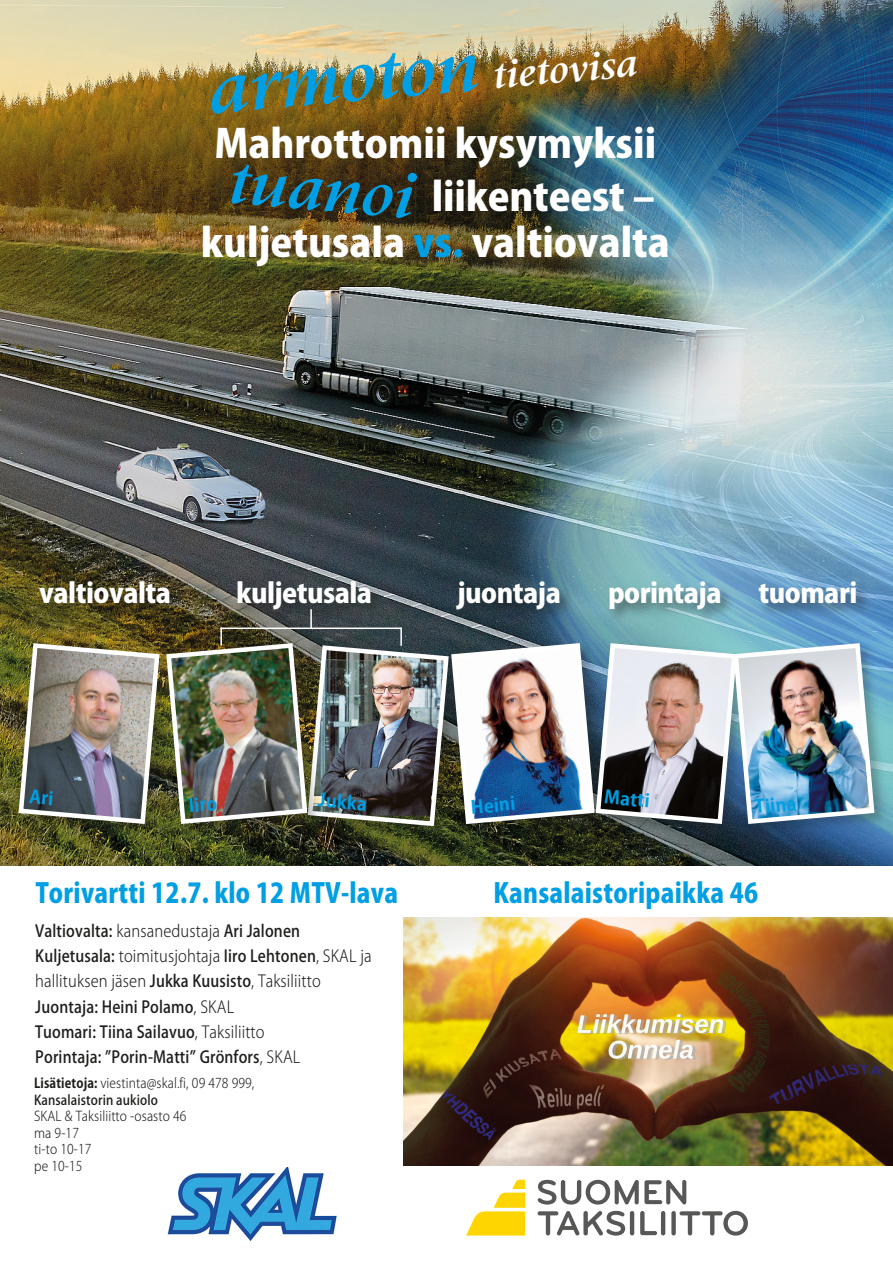
<style>
.page{position:relative;width:893px;height:1263px;background:#fff}
.page>*{position:absolute;margin:0;border:0;box-sizing:border-box;transform-origin:0 0}
.OTSIKKO_Meridien{font:italic 700 63.3px "Meridien LT Std";color:#009fe3}
.Juttuotsikko_Kozuka{font:800 39px "Koz Go Pro";color:#fff}
.OTSIKKO_Meridien-2{font:italic 700 39px "Meridien LT Std";color:#fff}
.LEIPIS_KOZUKA{font:800 27px "Koz Go Pro";letter-spacing:.01em;color:#009fe3;scale:.9 1}
.Juttuotsikko_Kozuka-2{font:800 27px "Koz Go Pro";letter-spacing:-.02em;color:#fff}
.LEIPIS_KOZUKA-2{font:700 18px "Koz Go Pro";color:#009fe3}
.LEIPIS_KOZUKA-3{font:500 16.5px "Koz Go Pro";letter-spacing:.01em;color:#1d1d1b;scale:.9 1}
.LEIPIS_KOZUKA-4{font:300 16.5px "Koz Go Pro";letter-spacing:.01em;color:#1d1d1b;scale:.9 1}
.LEIPIS_KOZUKA-5{font:300 13.5px/16.5px "Koz Go Pro";letter-spacing:.01em;color:#1d1d1b;scale:.9 1}
.s1{font-size:72px;color:#009fe3}
.s2{color:#009fe3}
.s3{font-weight:300}
.s4{font-weight:500}
.s5{font-weight:700}
</style>
<div class="page">
<img style="left:0;top:0;width:893px;height:865px">
<img style="left:403px;top:917px;width:490px;height:248px">
<div style="left:453px;top:579px;width:121px;height:45px;background:#1d1d1b;opacity:.5"></div>
<div style="left:757px;top:579px;width:114px;height:39px;background:#1d1d1b;opacity:.5"></div>
<div style="left:606px;top:579px;width:129px;height:45px;background:#1d1d1b;opacity:.5"></div>
<div style="left:37px;top:579px;width:148px;height:39px;background:#1d1d1b;opacity:.5"></div>
<div style="left:234px;top:579px;width:152px;height:45px;background:#1d1d1b;opacity:.5"></div>
<div style="left:16px;top:641px;width:158px;height:197px;background:#1d1d1b;opacity:.3"></div>
<div style="left:305px;top:643px;width:158px;height:197px;background:#1d1d1b;opacity:.3"></div>
<div style="left:449px;top:641px;width:160px;height:198px;background:#1d1d1b;opacity:.3"></div>
<div style="left:164px;top:641px;width:158px;height:197px;background:#1d1d1b;opacity:.3"></div>
<div style="left:593px;top:641px;width:158px;height:197px;background:#1d1d1b;opacity:.3"></div>
<div style="left:731px;top:641px;width:158px;height:197px;background:#1d1d1b;opacity:.3"></div>
<img style="left:167px;top:1167px;width:170px;height:74px">
<svg style="left:466px;top:1179px;width:59px;height:56px"></svg>
<svg style="left:538px;top:1180px;width:148px;height:24px"></svg>
<svg style="left:538px;top:1211px;width:87px;height:24px"></svg>
<hr style="left:630px;top:1211px;width:4px;height:24px;background:#575756;border-radius:2px">
<svg style="left:640px;top:1211px;width:17px;height:24px"></svg>
<hr style="left:661px;top:1211px;width:4px;height:24px;background:#575756;border-radius:2px">
<div style="left:671px;top:1211px;width:5px;height:24px;background:#575756;border-radius:2px"></div>
<svg style="left:680px;top:1211px;width:68px;height:24px"></svg>
<img style="left:16px;top:609px;width:861px;height:219px">
<p class="OTSIKKO_Meridien-2" style="left:207px;top:79px;width:431px;rotate:-5deg"><span class="s1">armoton</span> tietovisa</p>
<p class="Juttuotsikko_Kozuka" style="left:215px;top:119px;width:443px">Mahrottomii kysymyksii</p>
<p class="Juttuotsikko_Kozuka" style="left:432px;top:171px;width:225px">liikenteest –</p>
<p class="Juttuotsikko_Kozuka" style="left:201px;top:217px;width:471px">kuljetusala <span class="s2">vs.</span> valtiovalta</p>
<p class="OTSIKKO_Meridien" style="left:232px;top:147px;width:188px;rotate:5deg">tuanoi</p>
<p class="Juttuotsikko_Kozuka-2" style="left:39px;top:575px;width:133px">valtiovalta</p>
<p class="Juttuotsikko_Kozuka-2" style="left:236px;top:575px;width:137px">kuljetusala</p>
<p class="Juttuotsikko_Kozuka-2" style="left:457px;top:575px;width:105px">juontaja</p>
<p class="Juttuotsikko_Kozuka-2" style="left:608px;top:575px;width:115px">porintaja</p>
<p class="Juttuotsikko_Kozuka-2" style="left:758px;top:575px;width:100px">tuomari</p>
<p class="LEIPIS_KOZUKA-2" style="left:188px;top:794px;width:30px;rotate:-5deg">Iiro</p>
<p class="LEIPIS_KOZUKA-2" style="left:470px;top:795px;width:46px;rotate:-5deg">Heini</p>
<p class="LEIPIS_KOZUKA-2" style="left:605px;top:785px;width:47px;rotate:5deg">Matti</p>
<p class="LEIPIS_KOZUKA-2" style="left:754px;top:795px;width:43px;rotate:-5deg">Tiina</p>
<p class="LEIPIS_KOZUKA-2" style="left:319px;top:788px;width:50px;rotate:5deg">Jukka</p>
<p class="LEIPIS_KOZUKA" style="left:35px;top:875px;width:404px">Torivartti 12.7. klo 12 MTV-lava</p>
<p class="LEIPIS_KOZUKA" style="left:493px;top:875px;width:296px">Kansalaistoripaikka 46</p>
<p class="LEIPIS_KOZUKA-3" style="left:35px;top:920px;width:296px">Valtiovalta: <span class="s3">kansanedustaja</span> Ari Jalonen</p>
<p class="LEIPIS_KOZUKA-3" style="left:35px;top:945px;width:375px">Kuljetusala: <span class="s3">toimitusjohtaja</span> Iiro Lehtonen<span class="s3">, SKAL ja</span></p>
<p class="LEIPIS_KOZUKA-4" style="left:35px;top:970px;width:319px">hallituksen jäsen <span class="s4">Jukka Kuusisto</span>, Taksiliitto</p>
<p class="LEIPIS_KOZUKA-3" style="left:35px;top:996px;width:222px">Juontaja: Heini Polamo<span class="s3">, SKAL</span></p>
<p class="LEIPIS_KOZUKA-3" style="left:35px;top:1021px;width:256px">Tuomari: Tiina Sailavuo<span class="s3">, Taksiliitto</span></p>
<p class="LEIPIS_KOZUKA-3" style="left:35px;top:1046px;width:296px">Porintaja: ”Porin-Matti” Grönfors<span class="s3">, SKAL</span></p>
<p class="LEIPIS_KOZUKA-5" style="left:34px;top:1075px;width:246px"><span class="s5">Lisätietoja:</span> viestinta@skal.fi, 09 478 999,</p>
<p class="LEIPIS_KOZUKA-5" style="left:34px;top:1091px;width:171px"><span class="s4">Kansalaistorin aukiolo<br></span>SKAL &amp; Taksiliitto -osasto 46</p>
<p class="LEIPIS_KOZUKA-5" style="left:34px;top:1124px;width:51px">ma 9-17</p>
<p class="LEIPIS_KOZUKA-5" style="left:34px;top:1141px;width:65px">ti-to 10-17</p>
<p class="LEIPIS_KOZUKA-5" style="left:34px;top:1157px;width:55px">pe 10-15</p>
</div>
